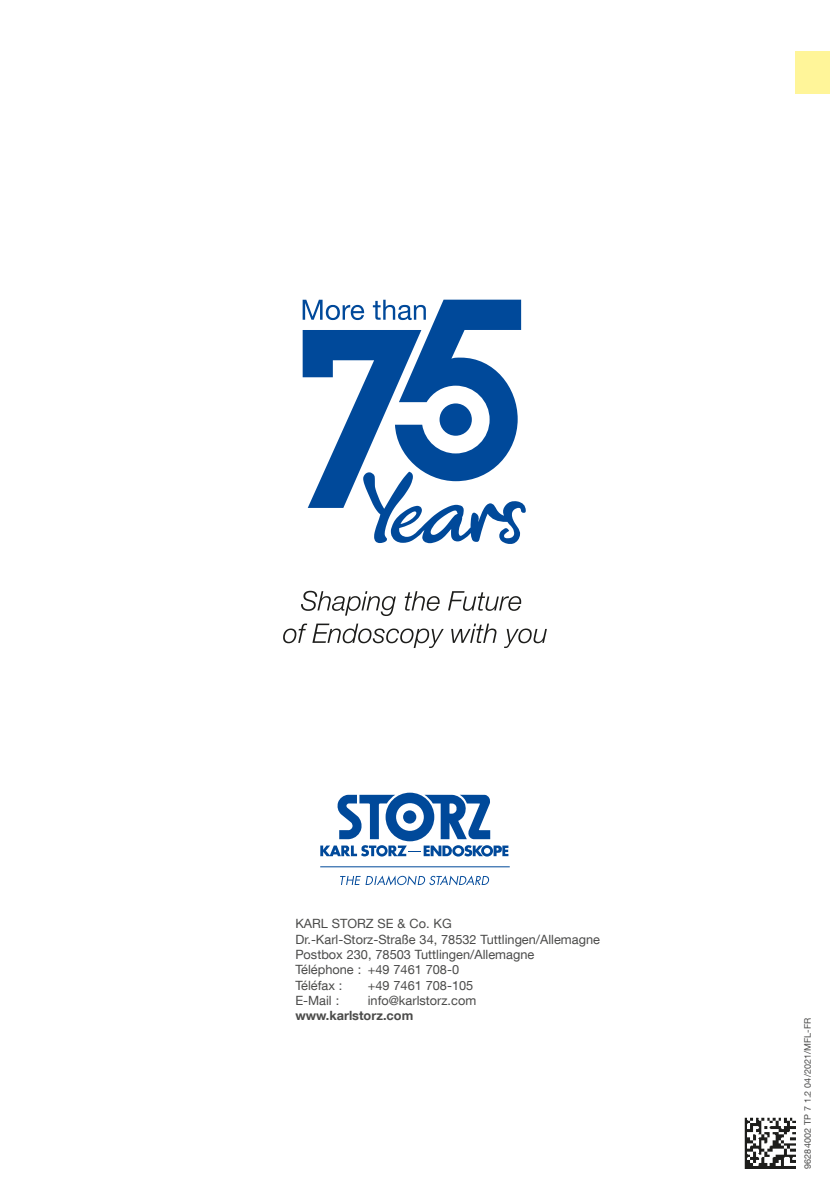
<style>
.page{position:relative;width:830px;height:1191px;background:#fff}
.page>*{position:absolute;margin:0;border:0;box-sizing:border-box;transform-origin:0 0}
.t1{font:12.75px/15.3px "KS Helvetica Neue";color:#4b4b4a}
.t2{font:700 12.75px "KS Helvetica Neue";color:#4b4b4a}
.t3{font:9px "KS Helvetica Neue";letter-spacing:.01em;color:#4b4b4a}
</style>
<div class="page">
<div style="left:795px;top:51px;width:34px;height:43px;background:#fff599"></div>
<svg style="left:320px;top:792px;width:188px;height:64px"></svg>
<hr style="left:320px;top:866px;width:189px;height:1px;background:#00499a">
<svg style="left:340px;top:875px;width:149px;height:10px"></svg>
<svg style="left:301px;top:591px;width:94px;height:25px"></svg>
<svg style="left:404px;top:591px;width:35px;height:20px"></svg>
<svg style="left:448px;top:591px;width:73px;height:20px"></svg>
<svg style="left:283px;top:623px;width:160px;height:25px"></svg>
<svg style="left:451px;top:623px;width:45px;height:20px"></svg>
<svg style="left:504px;top:628px;width:42px;height:20px"></svg>
<svg style="left:302px;top:300px;width:223px;height:244px"></svg>
<img style="left:744px;top:1117px;width:51px;height:51px">
<p class="t1" style="left:295px;top:915px;width:306px">KARL STORZ SE &amp; Co. KG<br>Dr.-Karl-Storz-Straße 34, 78532 Tuttlingen/Allemagne<br>Postbox 230, 78503 Tuttlingen/Allemagne<br>Téléphone : +49 7461 708-0<br>Téléfax :</p>
<p class="t1" style="left:367px;top:977px;width:107px">+49 7461 708-105</p>
<p class="t1" style="left:295px;top:992px;width:45px">E-Mail :</p>
<p class="t1" style="left:367px;top:992px;width:110px">info@karlstorz.com</p>
<p class="t2" style="left:295px;top:1007px;width:119px">www.karlstorz.com</p>
<p class="t3" style="left:801px;top:1168px;width:153px;rotate:-90deg">96284002 TP 7 1.2 04/2021/MFL-FR</p>
</div>
